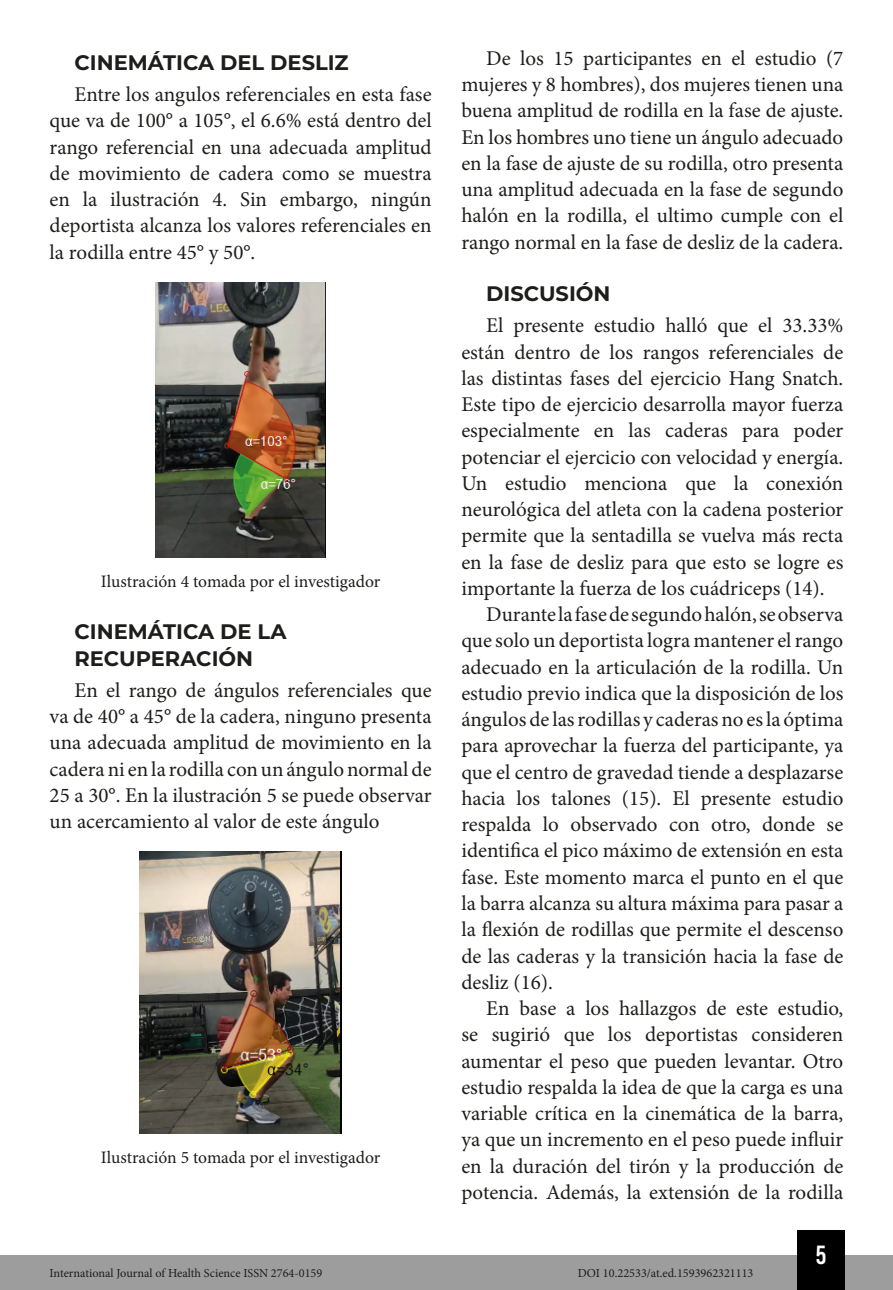
<style>
.page{position:relative;width:893px;height:1290px;background:#fff}
.page>*{position:absolute;margin:0;border:0;box-sizing:border-box;transform-origin:0 0}
.t1{font:26.25px "Bebas Kai";color:#fff}
.t2{font:21px/26.2px "Minion Pro";color:#1d1d1b;text-align:justify}
.t3{font:700 21px/26.2px "Montserrat";color:#1d1d1b}
.t4{font:17.5px "Minion Pro";color:#1d1d1b}
.t5{font:12.25px "Minion Pro";color:#1d1d1b}
</style>
<div class="page">
<div style="left:0;top:1255px;width:893px;height:35px;background:#9d9d9d"></div>
<div style="left:797px;top:1230px;width:48px;height:60px;background:#000"></div>
<img style="left:155px;top:282px;width:171px;height:275px">
<img style="left:140px;top:851px;width:201px;height:283px">
<p class="t3" style="left:74px;top:48px;width:276px">CINEMÁTICA DEL DESLIZ</p>
<p class="t2" style="left:50px;top:81px;width:384px;text-indent:25px">Entre los angulos referenciales en esta fase que va de 100° a 105°, el 6.6% está dentro del rango referencial en una adecuada amplitud de movimiento de cadera como se muestra en la ilustración 4. Sin embargo, ningún deportista alcanza los valores referenciales en la rodilla entre 45° y 50°.</p>
<p class="t4" style="left:101px;top:570px;width:281px">Ilustración 4 tomada por el investigador</p>
<p class="t3" style="left:74px;top:618px;width:214px">CINEMÁTICA DE LA<br>RECUPERACIÓN</p>
<p class="t2" style="left:50px;top:677px;width:384px;text-indent:25px">En el rango de ángulos referenciales que va de 40° a 45° de la cadera, ninguno presenta una adecuada amplitud de movimiento en la cadera ni en la rodilla con un ángulo normal de 25 a 30°. En la ilustración 5 se puede observar un acercamiento al valor de este ángulo</p>
<p class="t4" style="left:101px;top:1146px;width:281px">Ilustración 5 tomada por el investigador</p>
<p class="t2" style="left:461px;top:45px;width:384px;text-indent:25px">De los 15 participantes en el estudio (7 mujeres y 8 hombres), dos mujeres tienen una buena amplitud de rodilla en la fase de ajuste.<br>En los hombres uno tiene un ángulo adecuado en la fase de ajuste de su rodilla, otro presenta una amplitud adecuada en la fase de segundo halón en la rodilla, el ultimo cumple con el rango normal en la fase de desliz de la cadera.</p>
<p class="t3" style="left:486px;top:279px;width:126px">DISCUSIÓN</p>
<p class="t2" style="left:486px;top:313px;width:359px">El presente estudio halló que el 33.33%</p>
<p class="t2" style="left:461px;top:339px;width:383px">están dentro de los rangos referenciales de</p>
<p class="t2" style="left:461px;top:365px;width:383px">las distintas fases del ejercicio Hang Snatch.</p>
<p class="t2" style="left:461px;top:391px;width:383px">Este tipo de ejercicio desarrolla mayor fuerza</p>
<p class="t2" style="left:461px;top:418px;width:384px">especialmente en las caderas para poder</p>
<p class="t2" style="left:461px;top:444px;width:383px">potenciar el ejercicio con velocidad y energía.</p>
<p class="t2" style="left:461px;top:470px;width:383px">Un estudio menciona que la conexión</p>
<p class="t2" style="left:461px;top:496px;width:384px">neurológica del atleta con la cadena posterior</p>
<p class="t2" style="left:461px;top:523px;width:383px">permite que la sentadilla se vuelva más recta</p>
<p class="t2" style="left:461px;top:549px;width:384px">en la fase de desliz para que esto se logre es</p>
<p class="t2" style="left:461px;top:575px;width:365px">importante la fuerza de los cuádriceps (14).</p>
<p class="t2" style="left:486px;top:601px;width:359px">Durante la fase de segundo halón, se observa</p>
<p class="t2" style="left:461px;top:628px;width:383px">que solo un deportista logra mantener el rango</p>
<p class="t2" style="left:461px;top:654px;width:383px">adecuado en la articulación de la rodilla. Un</p>
<p class="t2" style="left:461px;top:680px;width:384px">estudio previo indica que la disposición de los</p>
<p class="t2" style="left:461px;top:706px;width:383px">ángulos de las rodillas y caderas no es la óptima</p>
<p class="t2" style="left:461px;top:733px;width:383px">para aprovechar la fuerza del participante, ya</p>
<p class="t2" style="left:461px;top:759px;width:383px">que el centro de gravedad tiende a desplazarse</p>
<p class="t2" style="left:461px;top:785px;width:384px">hacia los talones (15). El presente estudio</p>
<p class="t2" style="left:461px;top:811px;width:383px">respalda lo observado con otro, donde se</p>
<p class="t2" style="left:461px;top:838px;width:384px">identifica el pico máximo de extensión en esta</p>
<p class="t2" style="left:461px;top:864px;width:383px">fase. Este momento marca el punto en el que</p>
<p class="t2" style="left:461px;top:890px;width:383px">la barra alcanza su altura máxima para pasar a</p>
<p class="t2" style="left:461px;top:916px;width:383px">la flexión de rodillas que permite el descenso</p>
<p class="t2" style="left:461px;top:943px;width:383px">de las caderas y la transición hacia la fase de</p>
<p class="t2" style="left:461px;top:969px;width:93px">desliz (16).</p>
<p class="t2" style="left:486px;top:995px;width:359px">En base a los hallazgos de este estudio,</p>
<p class="t2" style="left:461px;top:1021px;width:383px">se sugirió que los deportistas consideren</p>
<p class="t2" style="left:461px;top:1048px;width:383px">aumentar el peso que pueden levantar. Otro</p>
<p class="t2" style="left:461px;top:1074px;width:384px">estudio respalda la idea de que la carga es una</p>
<p class="t2" style="left:461px;top:1100px;width:383px">variable crítica en la cinemática de la barra,</p>
<p class="t2" style="left:461px;top:1126px;width:383px">ya que un incremento en el peso puede influir</p>
<p class="t2" style="left:461px;top:1153px;width:383px">en la duración del tirón y la producción de</p>
<p class="t2" style="left:461px;top:1179px;width:383px">potencia. Además, la extensión de la rodilla</p>
<p class="t1" style="left:816px;top:1241px;width:12px">5</p>
<p class="t5" style="left:50px;top:1265px;width:274px">International Journal of Health Science ISSN 2764-0159</p>
<p class="t5" style="left:578px;top:1265px;width:177px">DOI 10.22533/at.ed.1593962321113</p>
</div>
